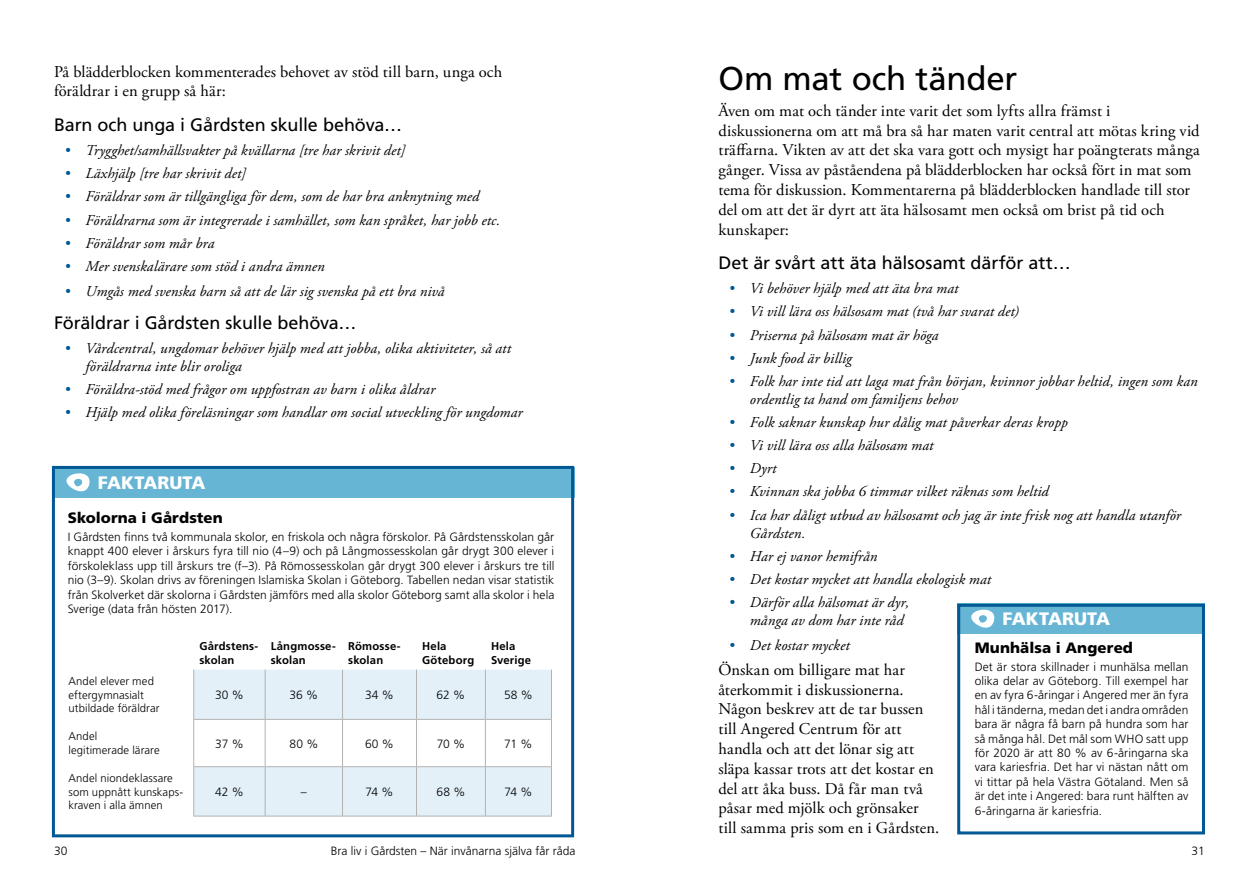
<style>
.page{position:relative;width:1259px;height:893px;background:#fff}
.page>*{position:absolute;margin:0;border:0;box-sizing:border-box;transform-origin:0 0}
.t1{font:33px "Frutiger LT Std";letter-spacing:-.005em;color:#000}
.t2{font:18px "Frutiger LT Std";letter-spacing:-.005em;color:#000}
.t3{font:900 18px "Frutiger LT Std";color:#fff}
.t4{font:16.5px/19.8px "Adobe Garamond Pro";letter-spacing:.005em;color:#000}
.t5{font:italic 15px/18px "Adobe Garamond Pro";letter-spacing:.005em;color:#000}
.t6{font:900 15px "Frutiger LT Std";letter-spacing:.005em;color:#000}
.t7{font:300 12px/14.4px "Frutiger LT Std";letter-spacing:.005em;color:#000;text-align:justify}
.t8{font:300 11.25px/13.5px "Frutiger LT Std";letter-spacing:.01em;color:#000}
.t9{font:700 11.25px/13.5px "Frutiger LT Std";letter-spacing:.015em;color:#000}
.s1{color:#005894}
</style>
<div class="page">
<div style="left:53px;top:467px;width:521px;height:31px;background:#67b5d4"></div>
<svg style="left:66px;top:473px;width:24px;height:19px"></svg>
<div style="left:52px;top:466px;width:522px;height:371px;border:3px solid #005894"></div>
<svg style="left:194px;top:670px;width:357px;height:146px;fill:#e3f0f8"></svg>
<hr style="left:193px;top:670px;width:1px;height:49px;background:#b3b2b2">
<hr style="left:265px;top:670px;width:1px;height:49px;background:#b3b2b2">
<hr style="left:342px;top:670px;width:1px;height:49px;background:#b3b2b2">
<hr style="left:416px;top:670px;width:1px;height:49px;background:#b3b2b2">
<hr style="left:485px;top:670px;width:1px;height:49px;background:#b3b2b2">
<hr style="left:551px;top:670px;width:1px;height:49px;background:#b3b2b2">
<hr style="left:193px;top:719px;width:72px;height:1px;background:#b3b2b2">
<hr style="left:193px;top:720px;width:1px;height:46px;background:#b3b2b2">
<hr style="left:265px;top:719px;width:77px;height:1px;background:#b3b2b2">
<hr style="left:265px;top:720px;width:1px;height:46px;background:#b3b2b2">
<hr style="left:342px;top:719px;width:74px;height:1px;background:#b3b2b2">
<hr style="left:342px;top:720px;width:1px;height:46px;background:#b3b2b2">
<hr style="left:416px;top:719px;width:69px;height:1px;background:#b3b2b2">
<hr style="left:416px;top:720px;width:1px;height:46px;background:#b3b2b2">
<hr style="left:485px;top:719px;width:67px;height:1px;background:#b3b2b2">
<hr style="left:485px;top:720px;width:1px;height:46px;background:#b3b2b2">
<hr style="left:551px;top:720px;width:1px;height:46px;background:#b3b2b2">
<hr style="left:193px;top:766px;width:72px;height:1px;background:#b3b2b2">
<hr style="left:193px;top:767px;width:1px;height:49px;background:#b3b2b2">
<hr style="left:265px;top:766px;width:77px;height:1px;background:#b3b2b2">
<hr style="left:265px;top:767px;width:1px;height:49px;background:#b3b2b2">
<hr style="left:342px;top:766px;width:74px;height:1px;background:#b3b2b2">
<hr style="left:342px;top:767px;width:1px;height:49px;background:#b3b2b2">
<hr style="left:416px;top:766px;width:69px;height:1px;background:#b3b2b2">
<hr style="left:416px;top:767px;width:1px;height:49px;background:#b3b2b2">
<hr style="left:485px;top:766px;width:67px;height:1px;background:#b3b2b2">
<hr style="left:485px;top:767px;width:1px;height:49px;background:#b3b2b2">
<hr style="left:551px;top:767px;width:1px;height:49px;background:#b3b2b2">
<hr style="left:193px;top:816px;width:72px;height:1px;background:#b3b2b2">
<hr style="left:265px;top:816px;width:77px;height:1px;background:#b3b2b2">
<hr style="left:342px;top:816px;width:74px;height:1px;background:#b3b2b2">
<hr style="left:416px;top:816px;width:69px;height:1px;background:#b3b2b2">
<hr style="left:485px;top:816px;width:67px;height:1px;background:#b3b2b2">
<div style="left:957px;top:604px;width:248px;height:30px;background:#67b5d4"></div>
<svg style="left:961px;top:603px;width:37px;height:25px"></svg>
<div style="left:957px;top:604px;width:248px;height:230px;border:3px solid #005894"></div>
<p class="t4" style="left:54px;top:62px;width:450px">På blädderblocken kommenterades behovet av stöd till barn, unga och föräldrar i en grupp så här:</p>
<p class="t2" style="left:54px;top:114px;width:349px">Barn och unga i Gårdsten skulle behöva…</p>
<p class="t5" style="left:64px;top:142px;width:342px"><span class="s1">•</span> Trygghet/samhällsvakter på kvällarna [tre har skrivit det]</p>
<p class="t5" style="left:64px;top:165px;width:183px"><span class="s1">•</span> Läxhjälp [tre har skrivit det]</p>
<p class="t5" style="left:64px;top:188px;width:416px"><span class="s1">•</span> Föräldrar som är tillgängliga för dem, som de har bra anknytning med</p>
<p class="t5" style="left:64px;top:211px;width:437px"><span class="s1">•</span> Föräldrarna som är integrerade i samhället, som kan språket, har jobb etc.</p>
<p class="t5" style="left:64px;top:234px;width:151px"><span class="s1">•</span> Föräldrar som mår bra</p>
<p class="t5" style="left:64px;top:257px;width:261px"><span class="s1">•</span> Mer svenskalärare som stöd i andra ämnen</p>
<p class="t5" style="left:64px;top:282px;width:382px"><span class="s1">•</span> Umgås med svenska barn så att de lär sig svenska på ett bra nivå</p>
<p class="t2" style="left:54px;top:312px;width:304px">Föräldrar i Gårdsten skulle behöva…</p>
<p class="t5" style="left:86px;top:340px;width:427px;text-indent:-21px"><span class="s1">•</span> Vårdcentral, ungdomar behöver hjälp med att jobba, olika aktiviteter, så att föräldrarna inte blir oroliga</p>
<p class="t5" style="left:64px;top:381px;width:372px"><span class="s1">•</span> Föräldra-stöd med frågor om uppfostran av barn i olika åldrar</p>
<p class="t5" style="left:64px;top:404px;width:459px"><span class="s1">•</span> Hjälp med olika föreläsningar som handlar om social utveckling för ungdomar</p>
<p class="t3" style="left:98px;top:472px;width:109px">FAKTARUTA</p>
<p class="t6" style="left:68px;top:509px;width:157px">Skolorna i Gårdsten</p>
<p class="t7" style="left:68px;top:530px;width:488px">I Gårdsten finns två kommunala skolor, en friskola och några förskolor. På Gårdstensskolan går knappt 400 elever i årskurs fyra till nio (4–9) och på Långmossesskolan går drygt 300 elever i förskoleklass upp till årskurs tre (f–3). På Römossesskolan går drygt 300 elever i årskurs tre till nio (3–9). Skolan drivs av föreningen Islamiska Skolan i Göteborg. Tabellen nedan visar statistik från Skolverket där skolorna i Gårdsten jämförs med alla skolor Göteborg samt alla skolor i hela Sverige (data från hösten 2017).</p>
<p class="t9" style="left:199px;top:640px;width:60px">Gårdstens&shy;skolan</p>
<p class="t9" style="left:271px;top:640px;width:66px">Långmosse&shy;skolan</p>
<p class="t9" style="left:348px;top:640px;width:54px">Römosse&shy;skolan</p>
<p class="t9" style="left:422px;top:640px;width:54px">Hela<br>Göteborg</p>
<p class="t9" style="left:491px;top:640px;width:42px">Hela<br>Sverige</p>
<p class="t8" style="left:68px;top:674px;width:93px">Andel elever med eftergymnasialt utbildade föräldrar</p>
<p class="t7" style="left:215px;top:688px;width:30px">30 %</p>
<p class="t7" style="left:289px;top:688px;width:30px">36 %</p>
<p class="t7" style="left:365px;top:688px;width:30px">34 %</p>
<p class="t7" style="left:436px;top:688px;width:30px">62 %</p>
<p class="t7" style="left:504px;top:688px;width:30px">58 %</p>
<p class="t8" style="left:68px;top:730px;width:93px">Andel legitimerade lärare</p>
<p class="t7" style="left:215px;top:736px;width:30px">37 %</p>
<p class="t7" style="left:289px;top:736px;width:31px">80 %</p>
<p class="t7" style="left:365px;top:736px;width:30px">60 %</p>
<p class="t7" style="left:437px;top:736px;width:30px">70 %</p>
<p class="t7" style="left:504px;top:736px;width:30px">71 %</p>
<p class="t8" style="left:68px;top:772px;width:116px">Andel niondeklassare som uppnått kunskaps&shy;kraven i alla ämnen</p>
<p class="t7" style="left:215px;top:785px;width:30px">42 %</p>
<p class="t7" style="left:301px;top:785px;width:7px">–</p>
<p class="t7" style="left:365px;top:785px;width:30px">74 %</p>
<p class="t7" style="left:436px;top:785px;width:30px">68 %</p>
<p class="t7" style="left:504px;top:785px;width:30px">74 %</p>
<h1 class="t1" style="left:718px;top:59px;width:300px">Om mat och tänder</h1>
<p class="t4" style="left:718px;top:101px;width:483px">Även om mat och tänder inte varit det som lyfts allra främst i diskussionerna om att må bra så har maten varit central att mötas kring vid träffarna. Vikten av att det ska vara gott och mysigt har poängterats många gånger. Vissa av påståendena på blädderblocken har också fört in mat som tema för diskussion. Kommentarerna på blädderblocken handlade till stor del om att det är dyrt att äta hälsosamt men också om brist på tid och kunskaper:</p>
<p class="t2" style="left:718px;top:252px;width:354px">Det är svårt att äta hälsosamt därför att…</p>
<p class="t5" style="left:729px;top:280px;width:231px"><span class="s1">•</span> Vi behöver hjälp med att äta bra mat</p>
<p class="t5" style="left:729px;top:303px;width:292px"><span class="s1">•</span> Vi vill lära oss hälsosam mat (två har svarat det)</p>
<p class="t5" style="left:729px;top:326px;width:211px"><span class="s1">•</span> Priserna på hälsosam mat är höga</p>
<p class="t5" style="left:729px;top:349px;width:125px"><span class="s1">•</span> Junk food är billig</p>
<p class="t5" style="left:750px;top:372px;width:449px;text-indent:-21px"><span class="s1">•</span> Folk har inte tid att laga mat från början, kvinnor jobbar heltid, ingen som kan ordentlig ta hand om familjens behov</p>
<p class="t5" style="left:729px;top:414px;width:340px"><span class="s1">•</span> Folk saknar kunskap hur dålig mat påverkar deras kropp</p>
<p class="t5" style="left:729px;top:437px;width:206px"><span class="s1">•</span> Vi vill lära oss alla hälsosam mat</p>
<p class="t5" style="left:729px;top:460px;width:49px"><span class="s1">•</span> Dyrt</p>
<p class="t5" style="left:729px;top:483px;width:321px"><span class="s1">•</span> Kvinnan ska jobba 6 timmar vilket räknas som heltid</p>
<p class="t5" style="left:750px;top:506px;width:433px;text-indent:-21px"><span class="s1">•</span> Ica har dåligt utbud av hälsosamt och jag är inte frisk nog att handla utanför<br>Gårdsten.</p>
<p class="t5" style="left:729px;top:547px;width:150px"><span class="s1">•</span> Har ej vanor hemifrån</p>
<p class="t5" style="left:729px;top:570px;width:264px"><span class="s1">•</span> Det kostar mycket att handla ekologisk mat</p>
<p class="t5" style="left:750px;top:594px;width:161px;text-indent:-21px"><span class="s1">•</span> Därför alla hälsomat är dyr, många av dom har inte råd</p>
<p class="t5" style="left:729px;top:636px;width:122px"><span class="s1">•</span> Det kostar mycket</p>
<p class="t4" style="left:718px;top:660px;width:222px">Önskan om billigare mat har återkommit i diskussionerna.<br>Någon beskrev att de tar bussen till Angered Centrum för att handla och att det lönar sig att släpa kassar trots att det kostar en del att åka buss. Då får man två påsar med mjölk och grönsaker till samma pris som en i Gårdsten.</p>
<p class="t3" style="left:1002px;top:608px;width:109px">FAKTARUTA</p>
<p class="t6" style="left:974px;top:638px;width:160px">Munhälsa i Angered</p>
<p class="t7" style="left:974px;top:659px;width:215px">Det är stora skillnader i munhälsa mellan olika delar av Göteborg. Till exempel har en av fyra 6-åringar i Angered mer än fyra hål i tänderna, medan det i andra områden bara är några få barn på hundra som har så många hål. Det mål som WHO satt upp för 2020 är att 80 % av 6-åringarna ska vara kariesfria. Det har vi nästan nått om vi tittar på hela Västra Götaland. Men så är det inte i Angered: bara runt hälften av 6-åringarna är kariesfria.</p>
<p class="t7" style="left:54px;top:844px;width:15px">30</p>
<p class="t7" style="left:331px;top:844px;width:246px">Bra liv i Gårdsten – När invånarna själva får råda</p>
<p class="t7" style="left:1191px;top:844px;width:15px">31</p>
</div>
